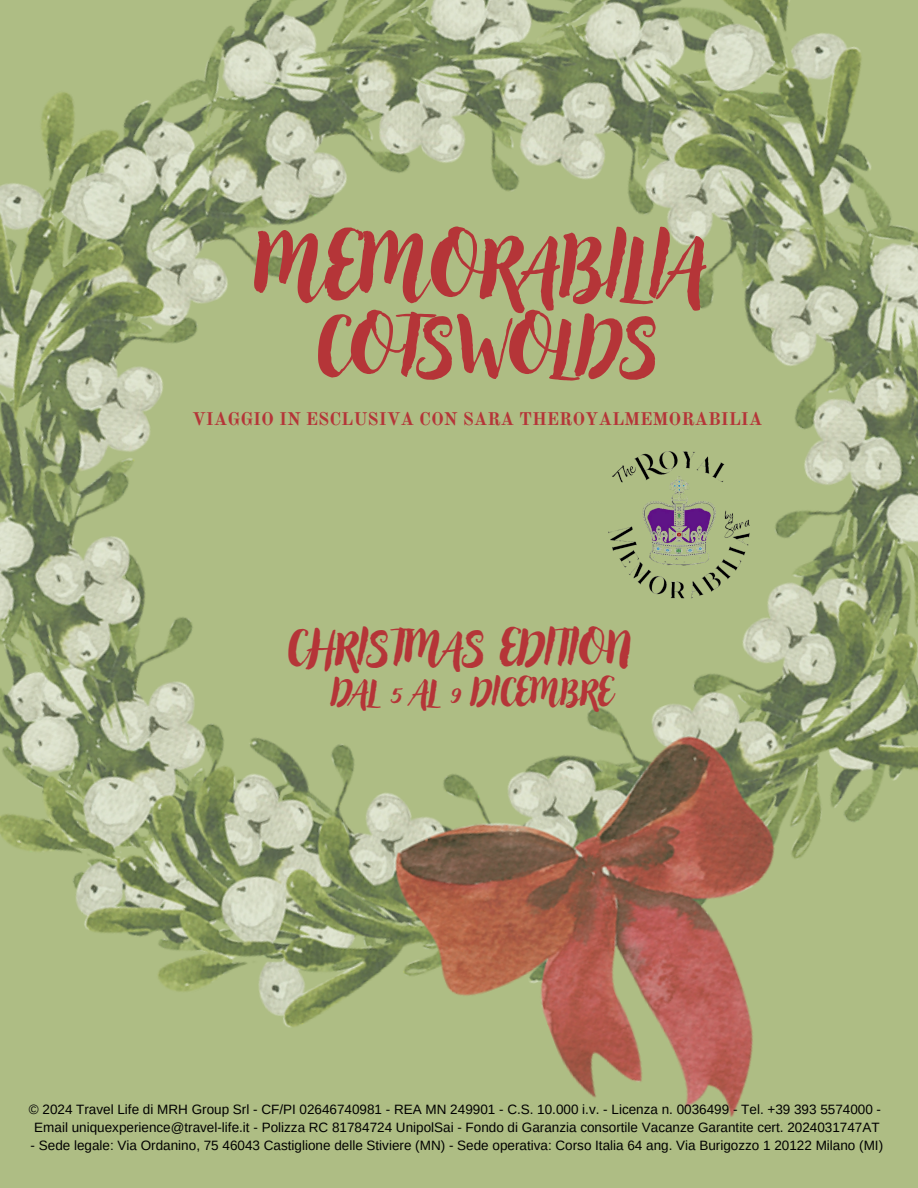
<style>
.page{position:relative;width:918px;height:1188px;background:#fff}
.page>*{position:absolute;margin:0;border:0;box-sizing:border-box;transform-origin:0 0}
.t1{font:69.3px "Adlery Pro";color:#b53538}
.t2{font:63.15px "Adlery Pro";color:#b53538}
.t3{font:37.65px "Adlery Pro";color:#b53538}
.t4{font:29.55px "Adlery Pro";color:#b53538}
.t5{font:700 18px "Old Standard";color:#b53538}
.t6{font:13.5px "Arimo";color:#000}
</style>
<div class="page">
<img style="left:0;top:0;width:918px;height:1188px">
<img style="left:596px;top:431px;width:166px;height:189px">
<h1 class="t1" style="left:253px;top:237px;width:455px">MEMORABILIA</h1>
<h1 class="t2" style="left:316px;top:319px;width:345px">COTSWOLDS</h1>
<h2 class="t5" style="left:192px;top:408px;width:572px">VIAGGIO IN ESCLUSIVA CON SARA THEROYALMEMORABILIA</h2>
<h4 class="t3" style="left:288px;top:632px;width:345px">CHRISTMAS EDITION</h4>
<p class="t4" style="left:331px;top:679px;width:282px">DAL 5 AL 9 DICEMBRE</p>
<h3 class="t6" style="left:29px;top:1102px;width:854px">© 2024 Travel Life di MRH Group Srl - CF/PI 02646740981 - REA MN 249901 - C.S. 10.000 i.v. - Licenza n. 0036499 - Tel. +39 393 5574000 -</h3>
<p class="t6" style="left:34px;top:1120px;width:847px">Email uniquexperience@travel-life.it - Polizza RC 81784724 UnipolSai - Fondo di Garanzia consortile Vacanze Garantite cert. 2024031747AT</p>
<p class="t6" style="left:31px;top:1138px;width:854px">- Sede legale: Via Ordanino, 75 46043 Castiglione delle Stiviere (MN) - Sede operativa: Corso Italia 64 ang. Via Burigozzo 1 20122 Milano (MI)</p>
</div>
